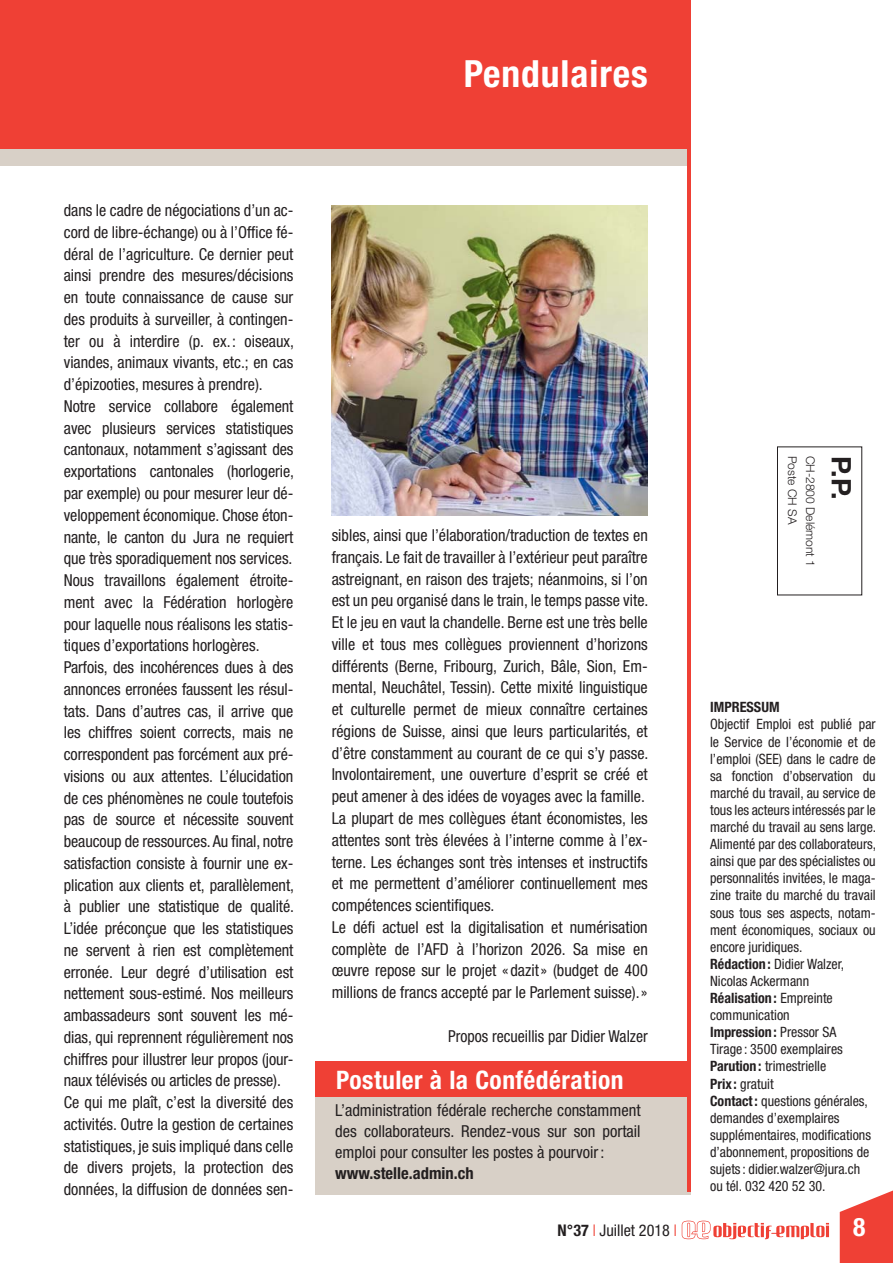
<style>
.page{position:relative;width:893px;height:1263px;background:#fff}
.page>*{position:absolute;margin:0;border:0;box-sizing:border-box;transform-origin:0 0}
.t1{font:700 condensed 37.5px "Helvetica Neue LT Std";letter-spacing:.025em;color:#fff}
.t2{font:700 27px "Helvetica Neue LT Std";color:#231f20}
.t3{font:700 condensed 25.5px "Helvetica Neue LT Std";letter-spacing:.02em;color:#fff}
.t4{font:condensed 16.5px/21.8px "Helvetica Neue LT Std";color:#231f20}
.t5{font:condensed 16.5px "Helvetica Neue LT Std";color:#231f20;scale:.96 1}
.t6{font:700 condensed 16.5px "Helvetica Neue LT Std";color:#231f20}
.t7{font:condensed 16.2px "Helvetica Neue LT Std";color:#231f20}
.t8{font:condensed 14.25px/17.1px "Helvetica Neue LT Std";color:#231f20}
.t9{font:700 condensed 14.25px "Helvetica Neue LT Std";color:#231f20}
.t10{font:300 12px "Helvetica Neue LT Std";color:#231f20}
.s1{font-weight:700}
.s2{font-weight:300;color:#ef4035}
</style>
<div class="page">
<div style="left:0;top:149px;width:893px;height:17px;background:#d8d0c7"></div>
<div style="left:0;top:0;width:893px;height:149px;background:#ef4035"></div>
<svg style="left:840px;top:1190px;width:53px;height:73px;background:#f15d53"></svg>
<svg style="left:682px;top:1221px;width:147px;height:18px"></svg>
<div style="left:689px;top:0;width:204px;height:631px;background:#fff"></div>
<div style="left:777px;top:446px;width:85px;height:149px;border:1px solid #231f20"></div>
<div style="left:316px;top:1088px;width:375px;height:107px;background:#d8d0c7"></div>
<div style="left:316px;top:1061px;width:375px;height:35px;background:#ef4035"></div>
<hr style="left:688px;top:0;width:3px;height:1192px;background:#ef4035">
<img style="left:332px;top:205px;width:316px;height:310px">
<h1 class="t1" style="left:464px;top:61px;width:186px">Pendulaires</h1>
<p class="t4" style="left:64px;top:201px;width:232px">dans le cadre de négociations d’un ac&shy;cord de libre-échange) ou à l’Office fé&shy;déral de l’agriculture. Ce dernier peut ainsi prendre des mesures/décisions en toute connaissance de cause sur des produits à surveiller, à contingen&shy;ter ou à interdire (p. ex. : oiseaux, viandes, animaux vivants, etc.; en cas d’épizooties, mesures à prendre).<br>Notre service collabore également avec plusieurs services statistiques cantonaux, notamment s’agissant des exportations cantonales (horlogerie, par exemple) ou pour mesurer leur dé&shy;veloppement économique. Chose éton&shy;nante, le canton du Jura ne requiert que très sporadiquement nos services.<br>Nous travaillons également étroite&shy;ment avec la Fédération horlogère pour laquelle nous réalisons les statis&shy;tiques d’exportations horlogères.<br>Parfois, des incohérences dues à des annonces erronées faussent les résul&shy;tats. Dans d’autres cas, il arrive que les chiffres soient corrects, mais ne correspondent pas forcément aux pré&shy;visions ou aux attentes. L’élucidation de ces phénomènes ne coule toutefois pas de source et nécessite souvent beaucoup de ressources. Au final, notre satisfaction consiste à fournir une ex&shy;plication aux clients et, parallèlement, à publier une statistique de qualité.<br>L’idée préconçue que les statistiques ne servent à rien est complètement erronée. Leur degré d’utilisation est nettement sous-estimé. Nos meilleurs ambassadeurs sont souvent les mé&shy;dias, qui reprennent régulièrement nos chiffres pour illustrer leur propos (jour&shy;naux télévisés ou articles de presse).<br>Ce qui me plaît, c’est la diversité des activités. Outre la gestion de certaines statistiques, je suis impliqué dans celle de divers projets, la protection des données, la diffusion de données sen-</p>
<p class="t4" style="left:332px;top:526px;width:318px">sibles, ainsi que l’élaboration/traduction de textes en français. Le fait de travailler à l’extérieur peut paraître astreignant, en raison des trajets; néanmoins, si l’on est un peu organisé dans le train, le temps passe vite.<br>Et le jeu en vaut la chandelle. Berne est une très belle ville et tous mes collègues proviennent d’horizons différents (Berne, Fribourg, Zurich, Bâle, Sion, Em&shy;mental, Neuchâtel, Tessin). Cette mixité linguistique et culturelle permet de mieux connaître certaines régions de Suisse, ainsi que leurs particularités, et d’être constamment au courant de ce qui s’y passe.<br>Involontairement, une ouverture d’esprit se créé et peut amener à des idées de voyages avec la famille.<br>La plupart de mes collègues étant économistes, les attentes sont très élevées à l’interne comme à l’ex&shy;terne. Les échanges sont très intenses et instructifs et me permettent d’améliorer continuellement mes compétences scientifiques.<br>Le défi actuel est la digitalisation et numérisation complète de l’AFD à l’horizon 2026. Sa mise en œuvre repose sur le projet « dazit » (budget de 400 millions de francs accepté par le Parlement suisse). »</p>
<p class="t5" style="left:448px;top:1030px;width:209px">Propos recueillis par Didier Walzer</p>
<h3 class="t3" style="left:336px;top:1070px;width:289px">Postuler à la Confédération</h3>
<p class="t4" style="left:335px;top:1102px;width:307px;line-height:21px;text-align:justify">L’administration fédérale recherche constamment des collaborateurs. Rendez-vous sur son portail emploi pour consulter les postes à pourvoir :</p>
<p class="t6" style="left:335px;top:1167px;width:140px">www.stelle.admin.ch</p>
<p class="t10" style="left:799px;top:456px;width:70px;rotate:90deg">Poste CH SA</p>
<p class="t10" style="left:817px;top:456px;width:112px;rotate:90deg">CH-2800 Delémont 1</p>
<h2 class="t2" style="left:857px;top:456px;width:46px;rotate:90deg">P.P.</h2>
<p class="t9" style="left:710px;top:702px;width:71px">IMPRESSUM</p>
<p class="t8" style="left:710px;top:717px;width:168px">Objectif Emploi est publié par le Service de l’économie et de l’emploi (SEE) dans le cadre de sa fonction d’observation du marché du travail, au service de tous les acteurs intéressés par le marché du travail au sens large.<br>Alimenté par des collaborateurs, ainsi que par des spécialistes ou personnalités invitées, le maga&shy;zine traite du marché du travail sous tous ses aspects, notam&shy;ment économiques, sociaux ou encore juridiques.<br><span class="s1">Rédaction :</span> Didier Walzer,<br>Nicolas Ackermann<br><span class="s1">Réalisation :</span> Empreinte communication<br><span class="s1">Impression :</span> Pressor SA<br>Tirage : 3500 exemplaires<br><span class="s1">Parution :</span> trimestrielle<br><span class="s1">Prix :</span> gratuit<br><span class="s1">Contact :</span> questions générales, demandes d’exemplaires supplémentaires, modifications d’abonnement, propositions de sujets : didier.walzer@jura.ch ou tél. 032 420 52 30.</p>
<p class="t7" style="left:558px;top:1224px;width:121px"><span class="s1">N°37</span> <span class="s2">I</span> Juillet 2018 <span class="s2">I</span></p>
<h3 class="t3" style="left:853px;top:1218px;width:14px">8</h3>
</div>
